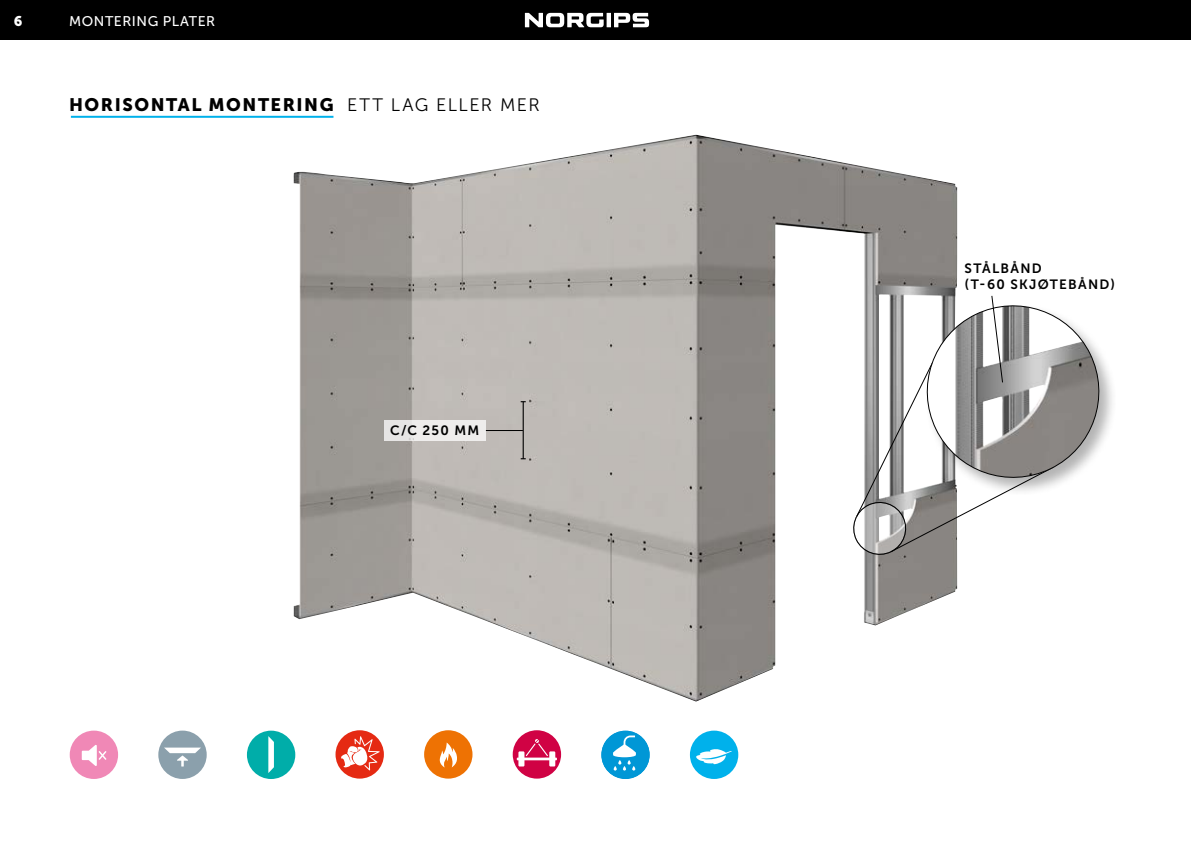
<style>
.page{position:relative;width:1191px;height:842px;background:#fff}
.page>*{position:absolute;margin:0;border:0;box-sizing:border-box;transform-origin:0 0}
.t1{font:18px "Museo Sans 900";letter-spacing:.085em;color:#000}
.t2{font:14px "Museo Sans 500";letter-spacing:.04em;color:#fff}
.t3{font:14px "Museo Sans 900";color:#fff}
.t4{font:13.4px/16px "Museo Sans 700";letter-spacing:.095em;color:#000}
.s1{font-family:"Museo Sans 300"}
</style>
<div class="page">
<div style="left:0;top:0;width:1191px;height:40px;background:#000"></div>
<div style="left:606px;top:13px;width:5px;height:14px;background:#fff"></div>
<svg style="left:614px;top:13px;width:35px;height:14px"></svg>
<svg style="left:525px;top:13px;width:78px;height:14px"></svg>
<img style="left:293px;top:135px;width:664px;height:567px">
<hr style="left:522px;top:402px;width:2px;height:57px;background:#000">
<hr style="left:485px;top:430px;width:38px;height:1px;background:#000">
<hr style="left:71px;top:116px;width:262px;height:2px;background:#00b1eb">
<div style="left:384px;top:420px;width:101px;height:21px;background:#eeedec"></div>
<svg style="left:850px;top:294px;width:260px;height:264px"></svg>
<div style="left:690px;top:731px;width:48px;height:48px;background:#00b1eb;border-radius:50%"></div>
<svg style="left:696px;top:749px;width:36px;height:15px"></svg>
<div style="left:424px;top:730px;width:48px;height:49px;background:#ee7203;border-radius:50%"></div>
<svg style="left:440px;top:742px;width:17px;height:25px"></svg>
<div style="left:335px;top:730px;width:49px;height:49px;background:#e52a13;border-radius:50%"></div>
<svg style="left:341px;top:736px;width:38px;height:34px"></svg>
<div style="left:513px;top:730px;width:48px;height:49px;background:#d00244;border-radius:50%"></div>
<div style="left:518px;top:751px;width:6px;height:15px;background:#fff"></div>
<div style="left:549px;top:751px;width:6px;height:15px;background:#fff"></div>
<hr style="left:517px;top:757px;width:40px;height:3px;background:#fff">
<svg style="left:525px;top:739px;width:23px;height:18px"></svg>
<div style="left:70px;top:731px;width:48px;height:48px;background:#f088b6;border-radius:50%"></div>
<svg style="left:82px;top:745px;width:24px;height:21px"></svg>
<div style="left:158px;top:731px;width:49px;height:48px;background:#8ba0ac;border-radius:50%"></div>
<svg style="left:164px;top:747px;width:37px;height:19px"></svg>
<div style="left:247px;top:731px;width:48px;height:48px;background:#00ada9;border-radius:50%"></div>
<svg style="left:268px;top:736px;width:6px;height:37px"></svg>
<div style="left:601px;top:731px;width:48px;height:48px;background:#0097d6;border-radius:50%"></div>
<svg style="left:613px;top:735px;width:23px;height:35px"></svg>
<p class="t3" style="left:14px;top:13px;width:10px">6</p>
<p class="t2" style="left:69px;top:13px;width:148px">MONTERING PLATER</p>
<p class="t1" style="left:69px;top:95px;width:472px">HORISONTAL MONTERING <span class="s1">ETT LAG ELLER MER</span></p>
<p class="t4" style="left:390px;top:423px;width:91px">C/C 250 MM</p>
<p class="t4" style="left:964px;top:260px;width:152px">STÅLBÅND<br>(T-60 SKJØTEBÅND)</p>
</div>
